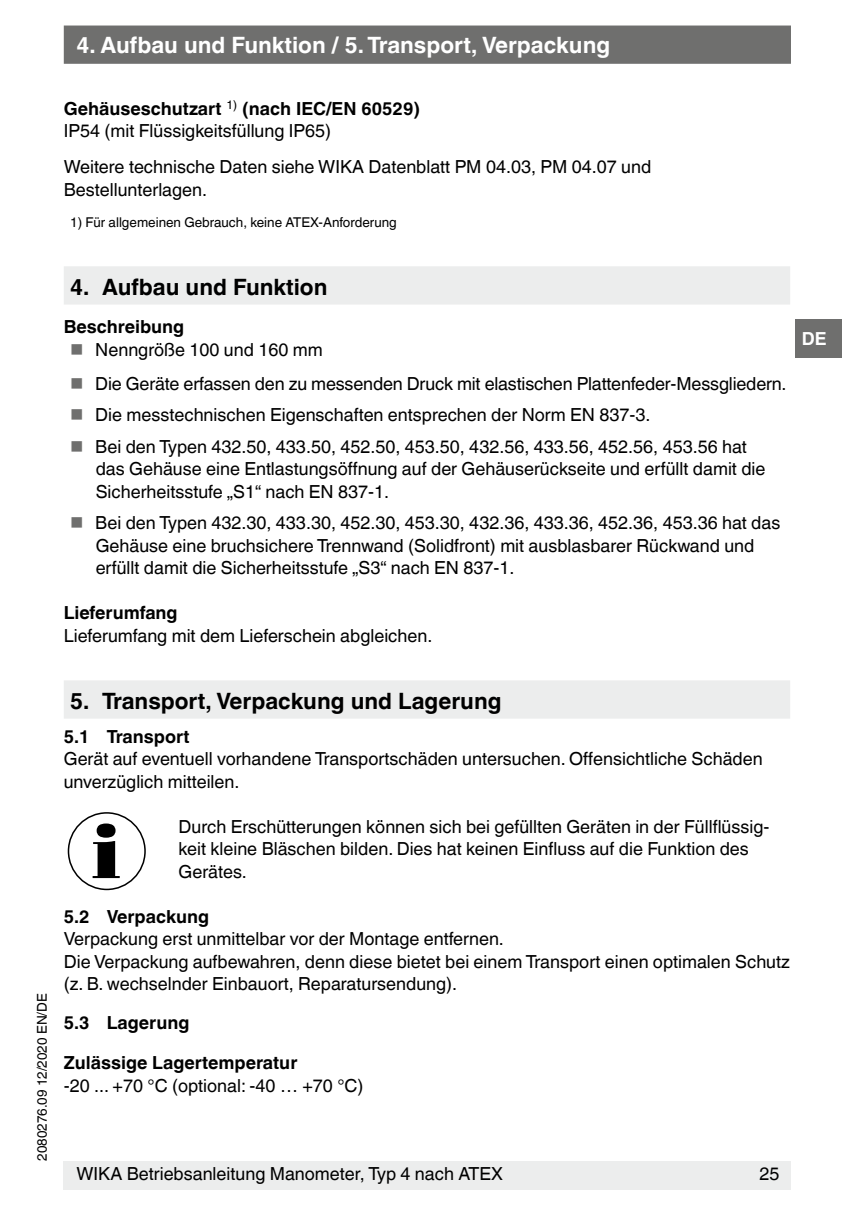
<style>
.page{position:relative;width:842px;height:1212px;background:#fff}
.page>*{position:absolute;margin:0;border:0;box-sizing:border-box;transform-origin:0 0}
.t1{font:700 22.5px "Helvetica World";color:#000}
.t2{font:700 22.5px "Helvetica World";color:#fff}
.t3{font:18px/22.5px "Helvetica World";color:#000}
.t4{font:700 18px/22.5px "Helvetica World";color:#000}
.t5{font:700 18px "Helvetica World";color:#fff}
.t6{font:13.5px "Helvetica World";color:#000}
.s1{font-weight:400}
</style>
<div class="page">
<div style="left:64px;top:1161px;width:727px;height:29px;background:#eceded"></div>
<div style="left:64px;top:26px;width:727px;height:38px;background:#6f6f6e;border:2px solid #6f6f6e"></div>
<div style="left:795px;top:319px;width:47px;height:38px;background:#6f6f6e"></div>
<div style="left:64px;top:266px;width:726px;height:39px;background:#eceded"></div>
<div style="left:64px;top:680px;width:726px;height:39px;background:#eceded"></div>
<svg style="left:93px;top:823px;width:27px;height:55px"></svg>
<div style="left:68px;top:812px;width:78px;height:78px;border:2px solid #000;border-radius:50%"></div>
<p class="t2" style="left:77px;top:36px;width:535px">4. Aufbau und Funktion / 5. Transport, Verpackung</p>
<p class="t4" style="left:64px;top:99px;width:358px">Gehäuseschutzart <sup>1)</sup> (nach IEC/EN 60529)<br><span class="s1">IP54 (mit Flüssigkeitsfüllung IP65)</span></p>
<p class="t3" style="left:64px;top:158px;width:589px">Weitere technische Daten siehe WIKA Datenblatt PM 04.03, PM 04.07 und<br>Bestellunterlagen.</p>
<p class="t6" style="left:70px;top:218px;width:328px">1) Für allgemeinen Gebrauch, keine ATEX-Anforderung</p>
<p class="t1" style="left:70px;top:278px;width:259px">4. Aufbau und Funktion</p>
<p class="t4" style="left:64px;top:317px;width:122px">Beschreibung</p>
<p class="t3" style="left:95px;top:334px;width:693px;line-height:33.8px">Nenngröße 100 und 160 mm<br>Die Geräte erfassen den zu messenden Druck mit elastischen Plattenfeder-Messgliedern.</p>
<p class="t3" style="left:95px;top:401px;width:653px;line-height:31.5px">Die messtechnischen Eigenschaften entsprechen der Norm EN 837-3.<br>Bei den Typen 432.50, 433.50, 452.50, 453.50, 432.56, 433.56, 452.56, 453.56 hat</p>
<p class="t3" style="left:96px;top:458px;width:671px">das Gehäuse eine Entlastungsöffnung auf der Gehäuserückseite und erfüllt damit die<br>Sicherheitsstufe „S1“ nach EN 837-1.</p>
<p class="t3" style="left:95px;top:513px;width:687px">Bei den Typen 432.30, 433.30, 452.30, 453.30, 432.36, 433.36, 452.36, 453.36 hat das<br>Gehäuse eine bruchsichere Trennwand (Solidfront) mit ausblasbarer Rückwand und erfüllt damit die Sicherheitsstufe „S3“ nach EN 837-1.</p>
<p class="t4" style="left:64px;top:603px;width:115px">Lieferumfang</p>
<p class="t3" style="left:64px;top:626px;width:370px">Lieferumfang mit dem Lieferschein abgleichen.</p>
<p class="t5" style="left:802px;top:328px;width:26px">DE</p>
<p class="t6" style="left:37px;top:1161px;width:169px;rotate:-90deg">2080276.09 12/2020 EN/DE</p>
<p class="t1" style="left:70px;top:692px;width:433px">5. Transport, Verpackung und Lagerung</p>
<p class="t4" style="left:64px;top:727px;width:127px">5.1 Transport</p>
<p class="t3" style="left:64px;top:748px;width:700px">Gerät auf eventuell vorhandene Transportschäden untersuchen. Offensichtliche Schäden unverzüglich mitteilen.</p>
<p class="t3" style="left:179px;top:815px;width:592px">Durch Erschütterungen können sich bei gefüllten Geräten in der Füllflüssig&shy;keit kleine Bläschen bilden. Dies hat keinen Einfluss auf die Funktion des<br>Gerätes.</p>
<p class="t4" style="left:64px;top:907px;width:147px">5.2 Verpackung</p>
<p class="t3" style="left:64px;top:929px;width:728px">Verpackung erst unmittelbar vor der Montage entfernen.<br>Die Verpackung aufbewahren, denn diese bietet bei einem Transport einen optimalen Schutz (z. B. wechselnder Einbauort, Reparatursendung).</p>
<p class="t4" style="left:64px;top:1013px;width:127px">5.3 Lagerung</p>
<p class="t4" style="left:64px;top:1053px;width:235px">Zulässige Lagertemperatur</p>
<p class="t3" style="left:64px;top:1076px;width:301px">-20 ... +70 °C (optional: -40 … +70 °C)</p>
<p class="t3" style="left:76px;top:1164px;width:428px">WIKA Betriebsanleitung Manometer, Typ 4 nach ATEX</p>
<p class="t3" style="left:759px;top:1164px;width:22px">25</p>
</div>
